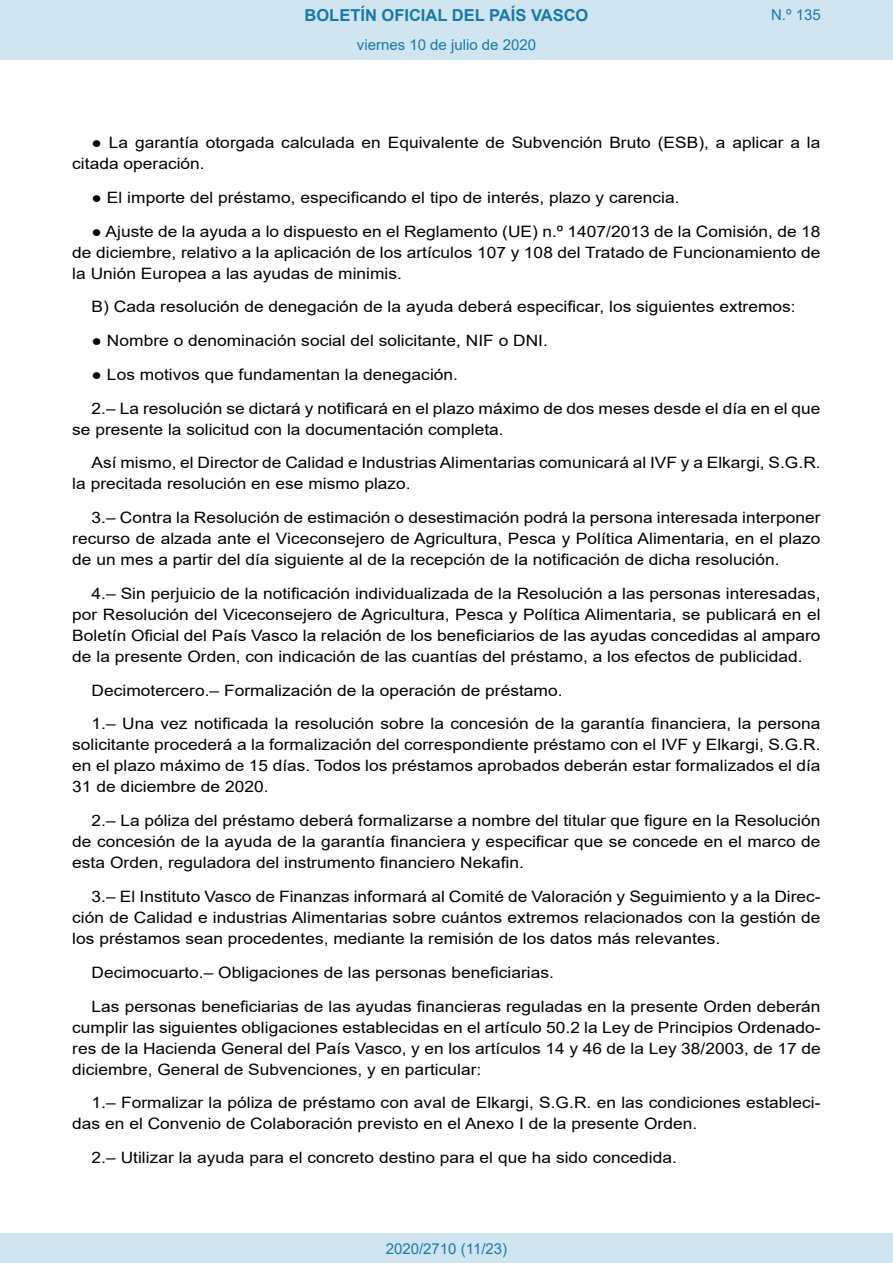
<style>
.page{position:relative;width:893px;height:1263px;background:#fff}
.page>*{position:absolute;margin:0;border:0;box-sizing:border-box;transform-origin:0 0}
.t1{font:700 16.5px "Arial";color:#1879ad}
.BOPVDetalle{font:15.6px/21px "Arial";color:#000;text-align:justify;scale:1.11 1}
.Paginacion_Centro{font:15px "Arial";color:#1879ad}
</style>
<div class="page">
<div style="left:0;top:0;width:893px;height:60px;background:#d0e5f0"></div>
<div style="left:0;top:1233px;width:893px;height:30px;background:#d0e5f0"></div>
<p class="t1" style="left:305px;top:3px;width:285px">BOLETÍN OFICIAL DEL PAÍS VASCO</p>
<p class="Paginacion_Centro" style="left:357px;top:35px;width:181px">viernes 10 de julio de 2020</p>
<p class="Paginacion_Centro" style="left:771px;top:5px;width:51px">N.º 135</p>
<p class="BOPVDetalle" style="left:72px;top:132px;width:675px;text-indent:19px">● La garantía otorgada calculada en Equivalente de Subvención Bruto (ESB), a aplicar a la citada operación.</p>
<p class="BOPVDetalle" style="left:92px;top:187px;width:531px">● El importe del préstamo, especificando el tipo de interés, plazo y carencia.</p>
<p class="BOPVDetalle" style="left:72px;top:221px;width:676px;text-indent:19px">● Ajuste de la ayuda a lo dispuesto en el Reglamento (UE) n.º 1407/2013 de la Comisión, de 18 de diciembre, relativo a la aplicación de los artículos 107 y 108 del Tratado de Funcionamiento de la Unión Europea a las ayudas de minimis.</p>
<p class="BOPVDetalle" style="left:92px;top:296px;width:636px">B) Cada resolución de denegación de la ayuda deberá especificar, los siguientes extremos:</p>
<p class="BOPVDetalle" style="left:92px;top:330px;width:413px">● Nombre o denominación social del solicitante, NIF o DNI.</p>
<p class="BOPVDetalle" style="left:92px;top:364px;width:332px">● Los motivos que fundamentan la denegación.</p>
<p class="BOPVDetalle" style="left:72px;top:398px;width:676px;text-indent:19px">2.– La resolución se dictará y notificará en el plazo máximo de dos meses desde el día en el que se presente la solicitud con la documentación completa.</p>
<p class="BOPVDetalle" style="left:72px;top:452px;width:676px;text-indent:19px">Así mismo, el Director de Calidad e Industrias Alimentarias comunicará al IVF y a Elkargi, S.G.R. la precitada resolución en ese mismo plazo.</p>
<p class="BOPVDetalle" style="left:72px;top:507px;width:676px;text-indent:19px">3.– Contra la Resolución de estimación o desestimación podrá la persona interesada interponer recurso de alzada ante el Viceconsejero de Agricultura, Pesca y Política Alimentaria, en el plazo de un mes a partir del día siguiente al de la recepción de la notificación de dicha resolución.</p>
<p class="BOPVDetalle" style="left:72px;top:583px;width:676px;text-indent:19px">4.– Sin perjuicio de la notificación individualizada de la Resolución a las personas interesadas, por Resolución del Viceconsejero de Agricultura, Pesca y Política Alimentaria, se publicará en el Boletín Oficial del País Vasco la relación de los beneficiarios de las ayudas concedidas al amparo de la presente Orden, con indicación de las cuantías del préstamo, a los efectos de publicidad.</p>
<p class="BOPVDetalle" style="left:92px;top:680px;width:426px">Decimotercero.– Formalización de la operación de préstamo.</p>
<p class="BOPVDetalle" style="left:72px;top:713px;width:676px;text-indent:19px">1.– Una vez notificada la resolución sobre la concesión de la garantía financiera, la persona solicitante procederá a la formalización del correspondiente préstamo con el IVF y Elkargi, S.G.R. en el plazo máximo de 15 días. Todos los préstamos aprobados deberán estar formalizados el día 31 de diciembre de 2020.</p>
<p class="BOPVDetalle" style="left:72px;top:810px;width:676px;text-indent:19px">2.– La póliza del préstamo deberá formalizarse a nombre del titular que figure en la Resolución de concesión de la ayuda de la garantía financiera y especificar que se concede en el marco de esta Orden, reguladora del instrumento financiero Nekafin.</p>
<p class="BOPVDetalle" style="left:72px;top:886px;width:676px;text-indent:19px">3.– El Instituto Vasco de Finanzas informará al Comité de Valoración y Seguimiento y a la Direc&shy;ción de Calidad e industrias Alimentarias sobre cuántos extremos relacionados con la gestión de los préstamos sean procedentes, mediante la remisión de los datos más relevantes.</p>
<p class="BOPVDetalle" style="left:92px;top:962px;width:418px">Decimocuarto.– Obligaciones de las personas beneficiarias.</p>
<p class="BOPVDetalle" style="left:72px;top:995px;width:676px;text-indent:19px">Las personas beneficiarias de las ayudas financieras reguladas en la presente Orden deberán cumplir las siguientes obligaciones establecidas en el artículo 50.2 la Ley de Principios Ordenado&shy;res de la Hacienda General del País Vasco, y en los artículos 14 y 46 de la Ley 38/2003, de 17 de diciembre, General de Subvenciones, y en particular:</p>
<p class="BOPVDetalle" style="left:72px;top:1092px;width:676px;text-indent:19px">1.– Formalizar la póliza de préstamo con aval de Elkargi, S.G.R. en las condiciones estableci&shy;das en el Convenio de Colaboración previsto en el Anexo I de la presente Orden.</p>
<p class="BOPVDetalle" style="left:92px;top:1147px;width:529px">2.– Utilizar la ayuda para el concreto destino para el que ha sido concedida.</p>
<p class="Paginacion_Centro" style="left:386px;top:1238px;width:123px">2020/2710 (11/23)</p>
</div>
